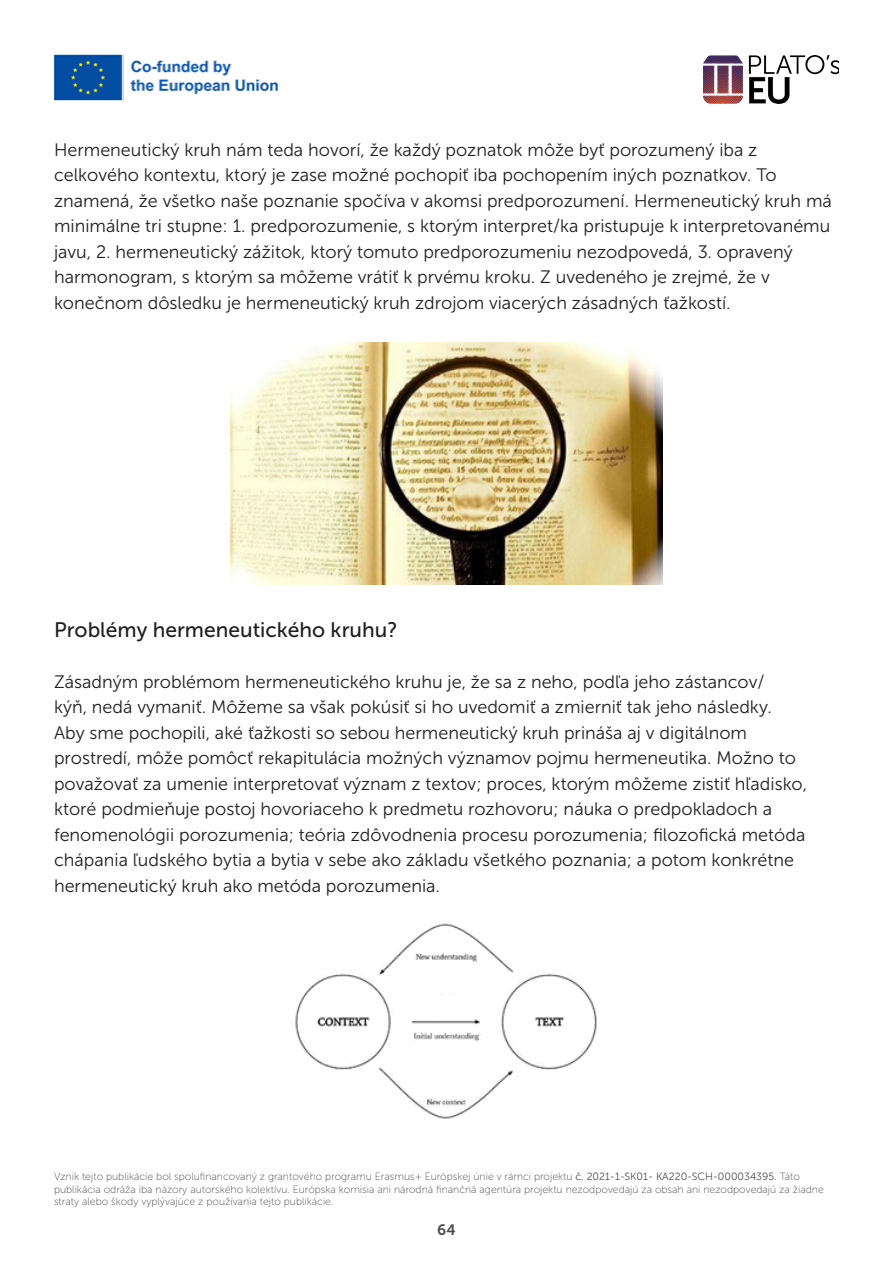
<style>
.page{position:relative;width:893px;height:1263px;background:#fff}
.page>*{position:absolute;margin:0;border:0;box-sizing:border-box;transform-origin:0 0}
.NASLOV_U_TEKSTU_14{font:21px "Museo Sans 500";color:#231f20}
.TEKST_12{font:18px/25.5px "Museo Sans 300";color:#231f20}
.t1{font:15px "Museo Sans 700";color:#4b4c4d}
.t2{font:10.5px/12.6px "Museo Sans 100";color:#4b4c4d}
.s1{font-family:"Museo Sans 300"}
</style>
<div class="page">
<img style="left:53px;top:53px;width:226px;height:49px">
<img style="left:704px;top:55px;width:135px;height:48px">
<img style="left:231px;top:342px;width:431px;height:243px">
<img style="left:295px;top:923px;width:302px;height:196px">
<p class="TEKST_12" style="left:54px;top:137px;width:779px">Hermeneutický kruh nám teda hovorí, že každý poznatok môže byť porozumený iba z celkového kontextu, ktorý je zase možné pochopiť iba pochopením iných poznatkov. To znamená, že všetko naše poznanie spočíva v akomsi predporozumení. Hermeneutický kruh má minimálne tri stupne: 1. predporozumenie, s ktorým interpret/ka pristupuje k interpretovanému javu, 2. hermeneutický zážitok, ktorý tomuto predporozumeniu nezodpovedá, 3. opravený harmonogram, s ktorým sa môžeme vrátiť k prvému kroku. Z uvedeného je zrejmé, že v konečnom dôsledku je hermeneutický kruh zdrojom viacerých zásadných ťažkostí.</p>
<p class="NASLOV_U_TEKSTU_14" style="left:54px;top:618px;width:345px">Problémy hermeneutického kruhu?</p>
<p class="TEKST_12" style="left:54px;top:669px;width:755px">Zásadným problémom hermeneutického kruhu je, že sa z neho, podľa jeho zástancov/<br>kýň, nedá vymaniť. Môžeme sa však pokúsiť si ho uvedomiť a zmierniť tak jeho následky.<br>Aby sme pochopili, aké ťažkosti so sebou hermeneutický kruh prináša aj v digitálnom prostredí, môže pomôcť rekapitulácia možných významov pojmu hermeneutika. Možno to považovať za umenie interpretovať význam z textov; proces, ktorým môžeme zistiť hľadisko, ktoré podmieňuje postoj hovoriaceho k predmetu rozhovoru; náuka o predpokladoch a fenomenológii porozumenia; teória zdôvodnenia procesu porozumenia; filozofická metóda chápania ľudského bytia a bytia v sebe ako základu všetkého poznania; a potom konkrétne hermeneutický kruh ako metóda porozumenia.</p>
<p class="t2" style="left:54px;top:1170px;width:771px">Vznik tejto publikácie bol spolufinancovaný z grantového programu Erasmus+ Európskej únie v rámci projektu <span class="s1">č. 2021-1-SK01- KA220-SCH-000034395.</span> Táto publikácia odráža iba názory autorského kolektívu. Európska komisia ani národná finančná agentúra projektu nezodpovedajú za obsah ani nezodpovedajú za žiadne straty alebo škody vyplývajúce z používania tejto publikácie.</p>
<p class="t1" style="left:437px;top:1222px;width:20px">64</p>
</div>
